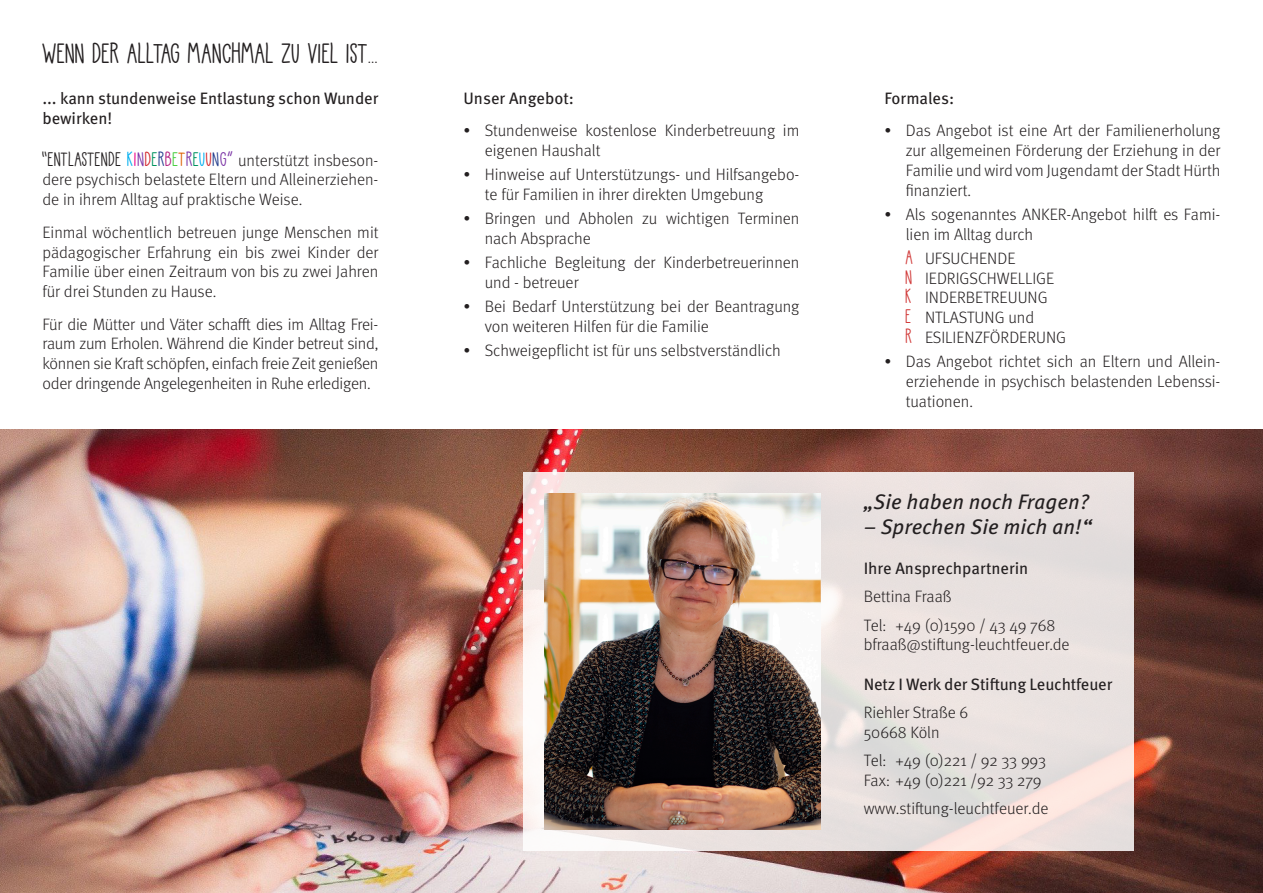
<style>
.page{position:relative;width:1263px;height:893px;background:#fff}
.page>*{position:absolute;margin:0;border:0;box-sizing:border-box;transform-origin:0 0}
.t1{font:500 25.5px "Kiddo Handwriting";color:#231f20}
.t2{font:italic 21px "Meta Pro";letter-spacing:-.005em;color:#231f20}
.t3{font:300 16.5px/19.8px "Meta Pro";color:#231f20}
.t4{font:16.5px/19.8px "Meta Pro";letter-spacing:-.005em;color:#231f20}
.s1{font-family:"Kiddo Handwriting";font-weight:500;font-size:18px}
.s2{font-family:"Kiddo Handwriting";font-weight:500;font-size:18px;color:#00aeef}
.s3{font-family:"Kiddo Handwriting";font-weight:500;font-size:18px;color:#ed028c}
.s4{font-family:"Kiddo Handwriting";font-weight:500;font-size:18px;color:#7c35a6}
.s5{font-family:"Kiddo Handwriting";font-weight:500;font-size:18px;color:#d1232a}
.s6{font-family:"Kiddo Handwriting";font-weight:500;font-size:18px;color:#00935f}
.s7{font-family:"Kiddo Handwriting";font-weight:500;font-size:18px;color:#253f8e}
.s8{font-family:"Kiddo Handwriting";font-weight:500;font-size:18px;color:#b41e82}
.s9{font-family:"Kiddo Handwriting";font-weight:500;font-size:18px;color:#49ce42}
.s10{font-family:"Kiddo Handwriting";font-weight:500;font-size:18px;color:#dc5e00}
.s11{font-family:"Kiddo Handwriting";font-weight:500;font-size:18px;color:#d13b3a}
</style>
<div class="page">
<img style="left:0;top:429px;width:1263px;height:464px">
<svg style="left:523px;top:472px;width:611px;height:378px;background:#eae1df"></svg>
<img style="left:545px;top:493px;width:275px;height:336px">
<p class="t1" style="left:43px;top:41px;width:337px">WENN DER ALLTAG MANCHMAL ZU VIEL IST...</p>
<p class="t4" style="left:43px;top:88px;width:337px">... kann stundenweise Entlastung schon Wunder bewirken!</p>
<p class="t3" style="left:43px;top:149px;width:337px;text-align:justify"><span class="s1">"ENTLASTENDE</span> <span class="s2">K</span><span class="s3">I</span><span class="s4">N</span><span class="s5">D</span><span class="s6">E</span><span class="s7">R</span><span class="s8">B</span><span class="s9">E</span><span class="s10">T</span><span class="s4">R</span><span class="s6">E</span><span class="s2">U</span><span class="s5">U</span><span class="s7">N</span><span class="s4">G“</span> unterstützt insbeson&shy;dere psychisch belastete Eltern und Alleinerziehen&shy;de in ihrem Alltag auf praktische Weise.</p>
<p class="t3" style="left:43px;top:221px;width:338px;text-align:justify">Einmal wöchentlich betreuen junge Menschen mit pädagogischer Erfahrung ein bis zwei Kinder der Familie über einen Zeitraum von bis zu zwei Jahren für drei Stunden zu Hause.</p>
<p class="t3" style="left:43px;top:313px;width:337px;text-align:justify">Für die Mütter und Väter schafft dies im Alltag Frei&shy;raum zum Erholen. Während die Kinder betreut sind, können sie Kraft schöpfen, einfach freie Zeit genießen oder dringende Angelegenheiten in Ruhe erledigen.</p>
<p class="t4" style="left:463px;top:87px;width:112px">Unser Angebot:</p>
<p class="t3" style="left:485px;top:120px;width:316px;text-indent:-21px">• Stundenweise kostenlose Kinderbetreuung im eigenen Haushalt</p>
<p class="t3" style="left:485px;top:164px;width:316px;text-indent:-21px">• Hinweise auf Unterstützungs- und Hilfsangebo&shy;te für Familien in ihrer direkten Umgebung</p>
<p class="t3" style="left:485px;top:208px;width:316px;text-indent:-21px">• Bringen und Abholen zu wichtigen Terminen nach Absprache</p>
<p class="t3" style="left:485px;top:252px;width:316px;text-indent:-21px">• Fachliche Begleitung der Kinderbetreuerinnen und - betreuer</p>
<p class="t3" style="left:485px;top:295px;width:316px;text-indent:-21px">• Bei Bedarf Unterstützung bei der Beantragung von weiteren Hilfen für die Familie</p>
<p class="t3" style="left:463px;top:339px;width:319px">• Schweigepflicht ist für uns selbstverständlich</p>
<p class="t4" style="left:884px;top:87px;width:71px">Formales:</p>
<p class="t3" style="left:906px;top:120px;width:316px;text-align:justify;text-indent:-21px">• Das Angebot ist eine Art der Familienerholung zur allgemeinen Förderung der Erziehung in der Familie und wird vom Jugendamt der Stadt Hürth finanziert.</p>
<p class="t3" style="left:906px;top:203px;width:316px;text-indent:-21px">• Als sogenanntes ANKER-Angebot hilft es Fami&shy;lien im Alltag durch</p>
<p class="t3" style="left:906px;top:247px;width:111px"><span class="s11">A</span> UFSUCHENDE</p>
<p class="t3" style="left:906px;top:267px;width:150px"><span class="s11">N</span> IEDRIGSCHWELLIGE</p>
<p class="t3" style="left:906px;top:287px;width:143px"><span class="s11">K</span> INDERBETREUUNG</p>
<p class="t3" style="left:906px;top:307px;width:130px"><span class="s11">E</span> NTLASTUNG und</p>
<p class="t3" style="left:906px;top:326px;width:162px"><span class="s11">R</span> ESILIENZFÖRDERUNG</p>
<p class="t3" style="left:906px;top:351px;width:316px;text-align:justify;text-indent:-21px">• Das Angebot richtet sich an Eltern und Allein&shy;erziehende in psychisch belastenden Lebenssi&shy;tuationen.</p>
<p class="t2" style="left:864px;top:486px;width:227px">„Sie haben noch Fragen?</p>
<p class="t2" style="left:864px;top:511px;width:230px">– Sprechen Sie mich an!“</p>
<p class="t4" style="left:864px;top:557px;width:166px">Ihre Ansprechpartnerin</p>
<p class="t3" style="left:864px;top:586px;width:89px">Bettina Fraaß</p>
<p class="t3" style="left:864px;top:614px;width:193px">Tel: +49 (0)1590 / 43 49 768</p>
<p class="t3" style="left:864px;top:634px;width:207px">bfraaß@stiftung-leuchtfeuer.de</p>
<p class="t4" style="left:864px;top:673px;width:250px">Netz I Werk der Stiftung Leuchtfeuer</p>
<p class="t3" style="left:864px;top:702px;width:106px">Riehler Straße 6</p>
<p class="t3" style="left:864px;top:722px;width:77px">50668 Köln</p>
<p class="t3" style="left:864px;top:750px;width:184px">Tel: +49 (0)221 / 92 33 993</p>
<p class="t3" style="left:864px;top:770px;width:179px">Fax: +49 (0)221 /92 33 279</p>
<p class="t3" style="left:864px;top:798px;width:186px">www.stiftung-leuchtfeuer.de</p>
</div>
